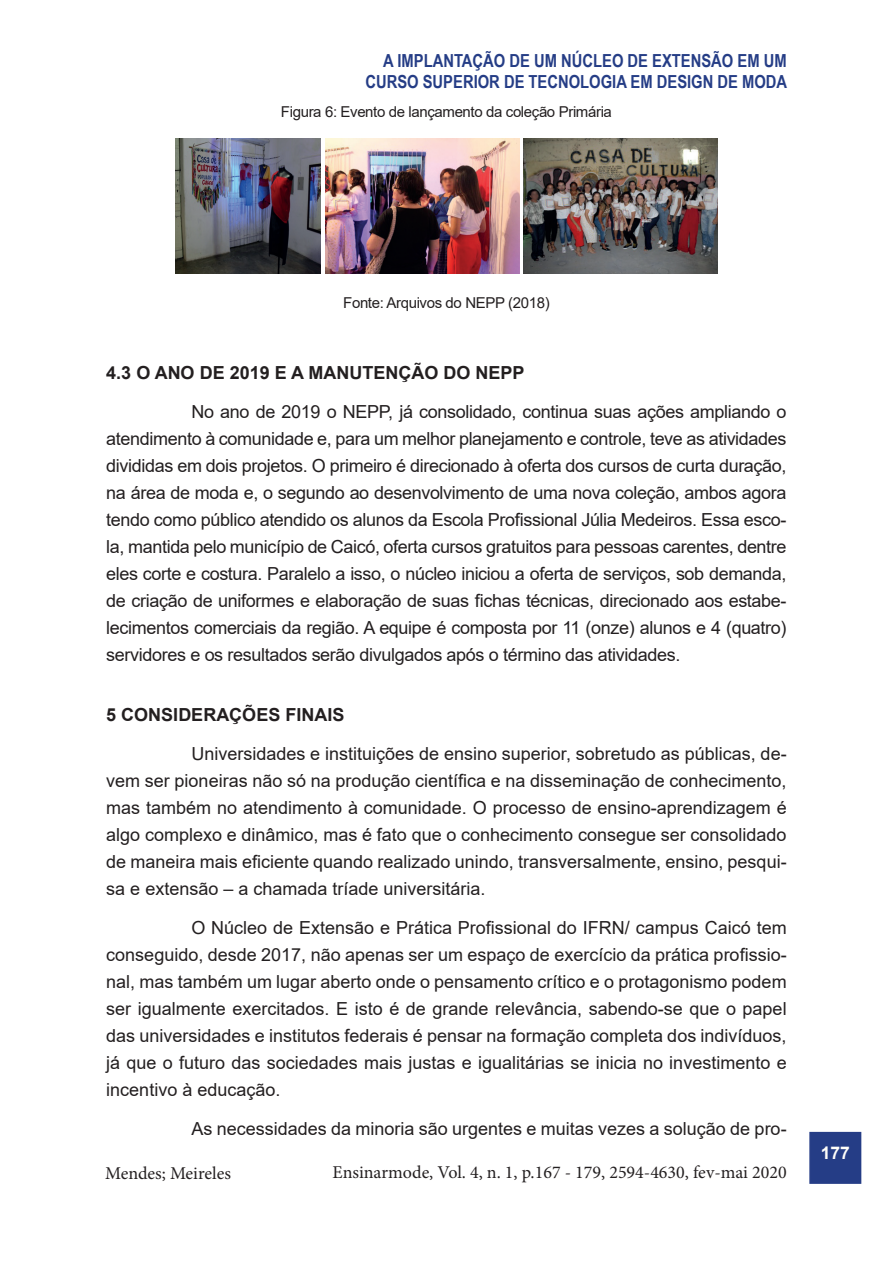
<style>
.page{position:relative;width:893px;height:1263px;background:#fff}
.page>*{position:absolute;margin:0;border:0;box-sizing:border-box;transform-origin:0 0}
.t1{font:18px/27px "Arial";color:#231f20;text-align:justify}
.t2{font:700 18px/21px "Arial Narrow";color:#253d86;text-align:right}
.t3{font:18px "Minion Pro";color:#231f20}
.t4{font:700 18px "Arial";color:#231f20}
.t5{font:700 17.55px "Arial";color:#fffefa}
.t6{font:15px "Arial";letter-spacing:-.025em;color:#231f20}
</style>
<div class="page">
<div style="left:809px;top:1132px;width:52px;height:52px;background:#253d86;border:2px solid #253d86"></div>
<img style="left:175px;top:139px;width:146px;height:135px">
<img style="left:325px;top:138px;width:194px;height:136px">
<img style="left:524px;top:138px;width:194px;height:136px">
<p class="t2" style="left:365px;top:50px;width:423px">A IMPLANTAÇÃO DE UM NÚCLEO DE EXTENSÃO EM UM<br>CURSO SUPERIOR DE TECNOLOGIA EM DESIGN DE MODA</p>
<p class="t6" style="left:281px;top:102px;width:332px">Figura 6: Evento de lançamento da coleção Primária</p>
<p class="t6" style="left:343px;top:293px;width:208px">Fonte: Arquivos do NEPP (2018)</p>
<p class="t4" style="left:106px;top:360px;width:420px">4.3 O ANO DE 2019 E A MANUTENÇÃO DO NEPP</p>
<p class="t1" style="left:106px;top:398px;width:682px;text-indent:85px">No ano de 2019 o NEPP, já consolidado, continua suas ações ampliando o atendimento à comunidade e, para um melhor planejamento e controle, teve as atividades divididas em dois projetos. O primeiro é direcionado à oferta dos cursos de curta duração, na área de moda e, o segundo ao desenvolvimento de uma nova coleção, ambos agora tendo como público atendido os alunos da Escola Profissional Júlia Medeiros. Essa esco&shy;la, mantida pelo município de Caicó, oferta cursos gratuitos para pessoas carentes, dentre eles corte e costura. Paralelo a isso, o núcleo iniciou a oferta de serviços, sob demanda, de criação de uniformes e elaboração de suas fichas técnicas, direcionado aos estabe&shy;lecimentos comerciais da região. A equipe é composta por 11 (onze) alunos e 4 (quatro) servidores e os resultados serão divulgados após o término das atividades.</p>
<p class="t4" style="left:106px;top:702px;width:240px">5 CONSIDERAÇÕES FINAIS</p>
<p class="t1" style="left:106px;top:740px;width:682px;text-indent:85px">Universidades e instituições de ensino superior, sobretudo as públicas, de&shy;vem ser pioneiras não só na produção científica e na disseminação de conhecimento, mas também no atendimento à comunidade. O processo de ensino-aprendizagem é algo complexo e dinâmico, mas é fato que o conhecimento consegue ser consolidado de maneira mais eficiente quando realizado unindo, transversalmente, ensino, pesqui&shy;sa e extensão – a chamada tríade universitária.</p>
<p class="t1" style="left:106px;top:914px;width:682px;text-indent:85px">O Núcleo de Extensão e Prática Profissional do IFRN/ campus Caicó tem conseguido, desde 2017, não apenas ser um espaço de exercício da prática profissio&shy;nal, mas também um lugar aberto onde o pensamento crítico e o protagonismo podem ser igualmente exercitados. E isto é de grande relevância, sabendo-se que o papel das universidades e institutos federais é pensar na formação completa dos indivíduos, já que o futuro das sociedades mais justas e igualitárias se inicia no investimento e incentivo à educação.</p>
<p class="t1" style="left:191px;top:1115px;width:597px">As necessidades da minoria são urgentes e muitas vezes a solução de pro-</p>
<p class="t3" style="left:105px;top:1161px;width:127px">Mendes; Meireles</p>
<p class="t3" style="left:332px;top:1160px;width:456px">Ensinarmode, Vol. 4, n. 1, p.167 - 179, 2594-4630, fev-mai 2020</p>
<p class="t5" style="left:821px;top:1140px;width:31px">177</p>
</div>
